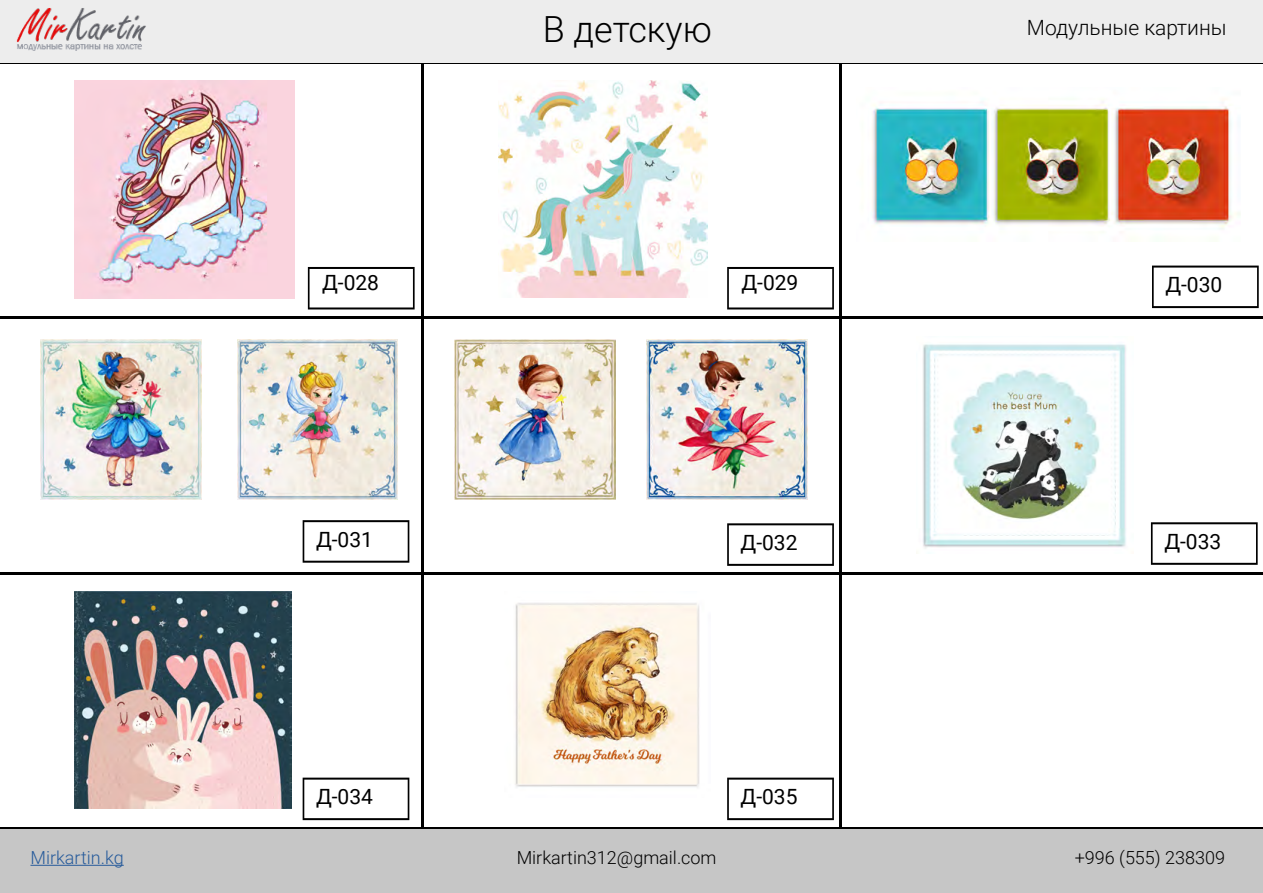
<style>
.page{position:relative;width:1263px;height:893px;background:#fff}
.page>*{position:absolute;margin:0;border:0;box-sizing:border-box;transform-origin:0 0}
.t1{font:300 36px "Roboto";color:#000}
.t2{font:21px "Roboto";color:#000}
.t3{font:300 21px "Roboto";color:#000}
.t4{font:300 18px "Roboto";color:#000}
.t5{font:300 18px "Roboto";color:#275b9b}
</style>
<div class="page">
<hr style="left:421px;top:62px;width:2px;height:766px;background:#000">
<hr style="left:0;top:61px;width:1263px;height:2px;background:#000">
<hr style="left:0;top:572px;width:1263px;height:2px;background:#000">
<hr style="left:0;top:317px;width:1263px;height:2px;background:#000">
<hr style="left:0;top:828px;width:1263px;height:2px;background:#000">
<hr style="left:840px;top:62px;width:2px;height:766px;background:#000">
<img style="left:74px;top:81px;width:220px;height:217px">
<img style="left:498px;top:80px;width:210px;height:218px">
<img style="left:40px;top:339px;width:161px;height:161px">
<img style="left:237px;top:339px;width:161px;height:161px">
<img style="left:455px;top:339px;width:160px;height:161px">
<img style="left:647px;top:339px;width:160px;height:161px">
<img style="left:923px;top:344px;width:203px;height:204px">
<img style="left:74px;top:591px;width:217px;height:217px">
<img style="left:515px;top:603px;width:185px;height:184px">
<img style="left:872px;top:99px;width:368px;height:130px">
<div style="left:0;top:829px;width:1263px;height:64px;background:#c6c6c6"></div>
<div style="left:0;top:0;width:1263px;height:62px;background:#ededed"></div>
<img style="left:16px;top:8px;width:130px;height:43px">
<hr style="left:30px;top:865px;width:94px;height:1px;background:#275b9b">
<svg style="left:308px;top:267px;width:107px;height:42px"></svg>
<svg style="left:727px;top:267px;width:107px;height:42px"></svg>
<svg style="left:1152px;top:266px;width:107px;height:42px"></svg>
<svg style="left:303px;top:520px;width:106px;height:43px"></svg>
<svg style="left:727px;top:523px;width:107px;height:43px"></svg>
<svg style="left:1151px;top:522px;width:107px;height:43px"></svg>
<svg style="left:303px;top:778px;width:106px;height:42px"></svg>
<svg style="left:727px;top:778px;width:107px;height:42px"></svg>
<h1 class="t1" style="left:543px;top:4px;width:171px">В детскую</h1>
<p class="t3" style="left:1027px;top:13px;width:201px">Модульные картины</p>
<p class="t2" style="left:322px;top:267px;width:58px">Д-028</p>
<p class="t2" style="left:741px;top:267px;width:58px">Д-029</p>
<p class="t2" style="left:1165px;top:270px;width:58px">Д-030</p>
<p class="t2" style="left:316px;top:524px;width:58px">Д-031</p>
<p class="t2" style="left:740px;top:527px;width:58px">Д-032</p>
<p class="t2" style="left:1164px;top:526px;width:58px">Д-033</p>
<p class="t2" style="left:316px;top:782px;width:58px">Д-034</p>
<p class="t2" style="left:740px;top:782px;width:58px">Д-035</p>
<p class="t5" style="left:30px;top:845px;width:95px">Mirkartin.kg</p>
<p class="t4" style="left:1075px;top:845px;width:152px">+996 (555) 238309</p>
<p class="t4" style="left:517px;top:845px;width:201px">Mirkartin312@gmail.com</p>
</div>
